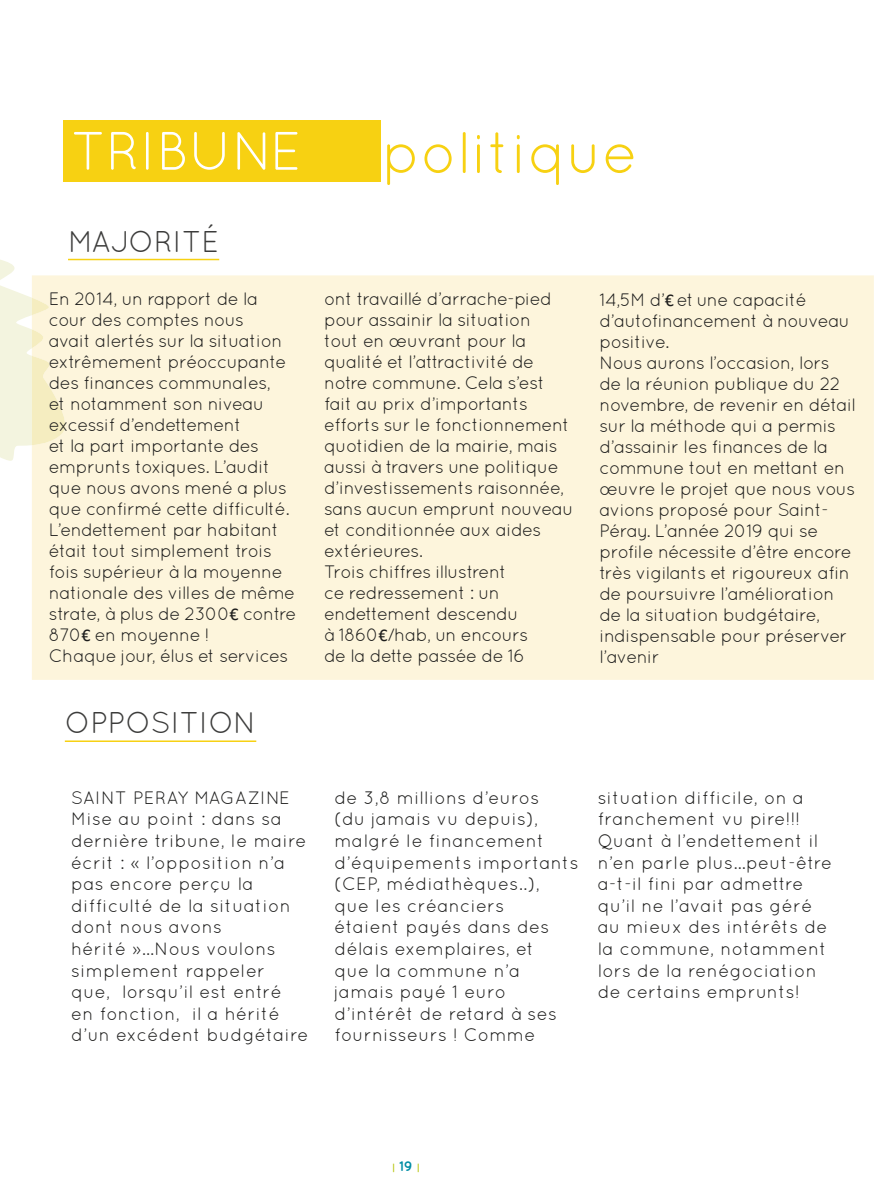
<style>
.page{position:relative;width:893px;height:1191px;background:#fff}
.page>*{position:absolute;margin:0;border:0;box-sizing:border-box;transform-origin:0 0}
.t1{font:58.5px "Quicksand";color:#f7d112}
.t2{font:54px "Quicksand";color:#fff}
.t3{font:30px "Quicksand";color:#3c3c3b}
.t4{font:18px/21px "Quicksand";letter-spacing:-.03em;color:#1c1c1b}
.t5{font:18px/21.6px "Quicksand";letter-spacing:.02em;color:#1c1c1b}
.t6{font:700 9.3px "Quicksand";color:#b5c309}
.s1{font-family:"Calibri"}
.s2{font-size:13.95px;color:#008da5}
</style>
<div class="page">
<div style="left:32px;top:275px;width:842px;height:405px;background:#fdf5dc"></div>
<svg style="left:0;top:259px;width:67px;height:202px;background:#f8f4dd"></svg>
<div style="left:63px;top:120px;width:318px;height:61px;background:#f7d112"></div>
<hr style="left:68px;top:259px;width:151px;height:1px;background:#f7d112">
<hr style="left:65px;top:740px;width:191px;height:2px;background:#f7d112">
<h2 class="t2" style="left:71px;top:120px;width:232px">TRIBUNE</h2>
<h1 class="t1" style="left:382px;top:119px;width:258px">politique</h1>
<h3 class="t3" style="left:68px;top:224px;width:153px">MAJORITÉ</h3>
<p class="t4" style="left:49px;top:288px;width:249px">En 2014, un rapport de la cour des comptes nous<br>avait alertés sur la situation extrêmement préoccupante des finances communales,<br>et notamment son niveau excessif d’endettement<br>et la part importante des emprunts toxiques. L’audit que nous avons mené a plus que confirmé cette difficulté.<br>L’endettement par habitant était tout simplement trois fois supérieur à la moyenne nationale des villes de même strate, à plus de 2300<span class="s1">Ä</span> contre<br>870<span class="s1">Ä</span> en moyenne !<br>Chaque jour, élus et services</p>
<p class="t4" style="left:324px;top:288px;width:251px">ont travaillé d’arrache-pied pour assainir la situation<br>tout en œuvrant pour la qualité et l’attractivité de notre commune. Cela s’est fait au prix d’importants efforts sur le fonctionnement quotidien de la mairie, mais aussi à travers une politique d’investissements raisonnée, sans aucun emprunt nouveau et conditionnée aux aides extérieures.<br>Trois chiffres illustrent<br>ce redressement : un endettement descendu<br>à 1860<span class="s1">Ä</span>/hab, un encours<br>de la dette passée de 16</p>
<p class="t4" style="left:599px;top:289px;width:258px">14,5M d’<span class="s1">Ä</span> et une capacité d’autofinancement à nouveau positive.<br>Nous aurons l’occasion, lors de la réunion publique du 22 novembre, de revenir en détail sur la méthode qui a permis d’assainir les finances de la commune tout en mettant en œuvre le projet que nous vous avions proposé pour Saint-<br>Péray. L’année 2019 qui se profile nécessite d’être encore très vigilants et rigoureux afin de poursuivre l’amélioration de la situation budgétaire, indispensable pour préserver l’avenir</p>
<h3 class="t3" style="left:65px;top:706px;width:193px">OPPOSITION</h3>
<p class="t5" style="left:71px;top:786px;width:239px">SAINT PERAY MAGAZINE<br>Mise au point : dans sa dernière tribune, le maire écrit : « l’opposition n’a pas encore perçu la difficulté de la situation dont nous avons<br>hérité »…Nous voulons simplement rappeler que, lorsqu’il est entré en fonction, il a hérité d’un excédent budgétaire</p>
<p class="t5" style="left:334px;top:786px;width:246px">de 3,8 millions d’euros<br>(du jamais vu depuis), malgré le financement d’équipements importants (CEP, médiathèques..), que les créanciers<br>étaient payés dans des délais exemplaires, et<br>que la commune n’a jamais payé 1 euro d’intérêt de retard à ses fournisseurs ! Comme</p>
<p class="t5" style="left:598px;top:786px;width:236px">situation difficile, on a franchement vu pire!!!<br>Quant à l’endettement il n’en parle plus…peut-être a-t-il fini par admettre qu’il ne l’avait pas géré au mieux des intérêts de la commune, notamment lors de la renégociation de certains emprunts!</p>
<p class="t6" style="left:392px;top:1162px;width:29px">| <span class="s2">19</span> |</p>
</div>
